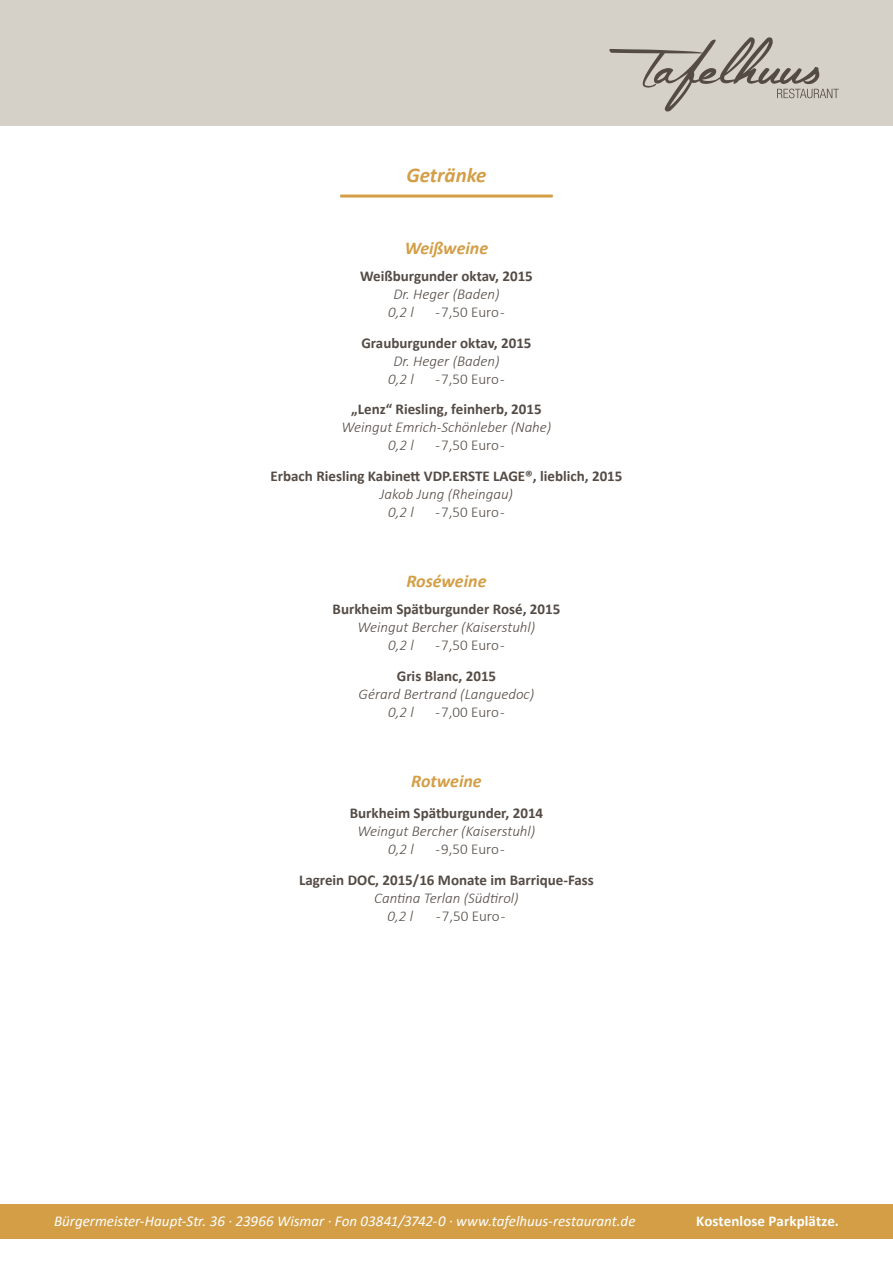
<style>
.page{position:relative;width:893px;height:1263px;background:#fff}
.page>*{position:absolute;margin:0;border:0;box-sizing:border-box;transform-origin:0 0}
.t1{font:italic 700 21px "Calibri";color:#d39e46}
.t2{font:italic 700 18px "Calibri";color:#d39e46}
.t3{font:700 15px "Calibri";color:#544b45}
.t4{font:italic 300 15px/18px "Calibri";color:#544b45}
.t5{font:italic 15px "Calibri";color:#fff}
.t6{font:300 15px "Calibri";color:#544b45}
.t7{font:700 15px "Calibri";letter-spacing:.005em;color:#fff}
</style>
<div class="page">
<div style="left:0;top:0;width:893px;height:125px;background:#d6d1c8"></div>
<div style="left:0;top:1204px;width:893px;height:34px;background:#d39e46"></div>
<svg style="left:609px;top:37px;width:230px;height:75px"></svg>
<hr style="left:340px;top:195px;width:213px;height:3px;background:#d39e46">
<h1 class="t1" style="left:406px;top:160px;width:82px">Getränke</h1>
<p class="t2" style="left:405px;top:236px;width:85px">Weißweine</p>
<p class="t3" style="left:360px;top:265px;width:174px">Weißburgunder oktav, 2015</p>
<p class="t4" style="left:388px;top:285px;width:113px;text-indent:5px">Dr. Heger (Baden)<br>0,2 l</p>
<p class="t6" style="left:435px;top:302px;width:71px">- 7,50 Euro -</p>
<p class="t3" style="left:361px;top:332px;width:172px">Grauburgunder oktav, 2015</p>
<p class="t4" style="left:388px;top:351px;width:113px;text-indent:5px">Dr. Heger (Baden)<br>0,2 l</p>
<p class="t6" style="left:435px;top:369px;width:71px">- 7,50 Euro -</p>
<p class="t3" style="left:351px;top:399px;width:192px">„Lenz“ Riesling, feinherb, 2015</p>
<p class="t4" style="left:388px;top:418px;width:165px;text-indent:-47px">Weingut Emrich-Schönleber (Nahe)<br>0,2 l</p>
<p class="t6" style="left:435px;top:436px;width:71px">- 7,50 Euro -</p>
<p class="t3" style="left:270px;top:465px;width:353px">Erbach Riesling Kabinett VDP.ERSTE LAGE®, lieblich, 2015</p>
<p class="t4" style="left:388px;top:485px;width:126px;text-indent:-8px">Jakob Jung (Rheingau)<br>0,2 l</p>
<p class="t6" style="left:435px;top:503px;width:71px">- 7,50 Euro -</p>
<p class="t2" style="left:406px;top:569px;width:82px">Roséweine</p>
<p class="t3" style="left:333px;top:598px;width:229px">Burkheim Spätburgunder Rosé, 2015</p>
<p class="t4" style="left:388px;top:618px;width:149px;text-indent:-31px">Weingut Bercher (Kaiserstuhl)<br>0,2 l</p>
<p class="t6" style="left:435px;top:636px;width:71px">- 7,50 Euro -</p>
<p class="t3" style="left:397px;top:665px;width:101px">Gris Blanc, 2015</p>
<p class="t4" style="left:388px;top:685px;width:148px;text-indent:-30px">Gérard Bertrand (Languedoc)<br>0,2 l</p>
<p class="t6" style="left:435px;top:702px;width:71px">- 7,00 Euro -</p>
<p class="t2" style="left:411px;top:768px;width:72px">Rotweine</p>
<p class="t3" style="left:350px;top:802px;width:195px">Burkheim Spätburgunder, 2014</p>
<p class="t4" style="left:388px;top:822px;width:149px;text-indent:-31px">Weingut Bercher (Kaiserstuhl)<br>0,2 l</p>
<p class="t6" style="left:435px;top:839px;width:71px">- 9,50 Euro -</p>
<p class="t3" style="left:299px;top:869px;width:296px">Lagrein DOC, 2015/16 Monate im Barrique-Fass</p>
<p class="t4" style="left:388px;top:888px;width:133px;text-indent:-13px">Cantina Terlan (Südtirol)<br>0,2 l</p>
<p class="t6" style="left:436px;top:906px;width:71px">- 7,50 Euro -</p>
<p class="t5" style="left:54px;top:1210px;width:583px">Bürgermeister-Haupt-Str. 36 · 23966 Wismar · Fon 03841/3742-0 · www.tafelhuus-restaurant.de</p>
<p class="t7" style="left:696px;top:1210px;width:144px">Kostenlose Parkplätze.</p>
</div>
